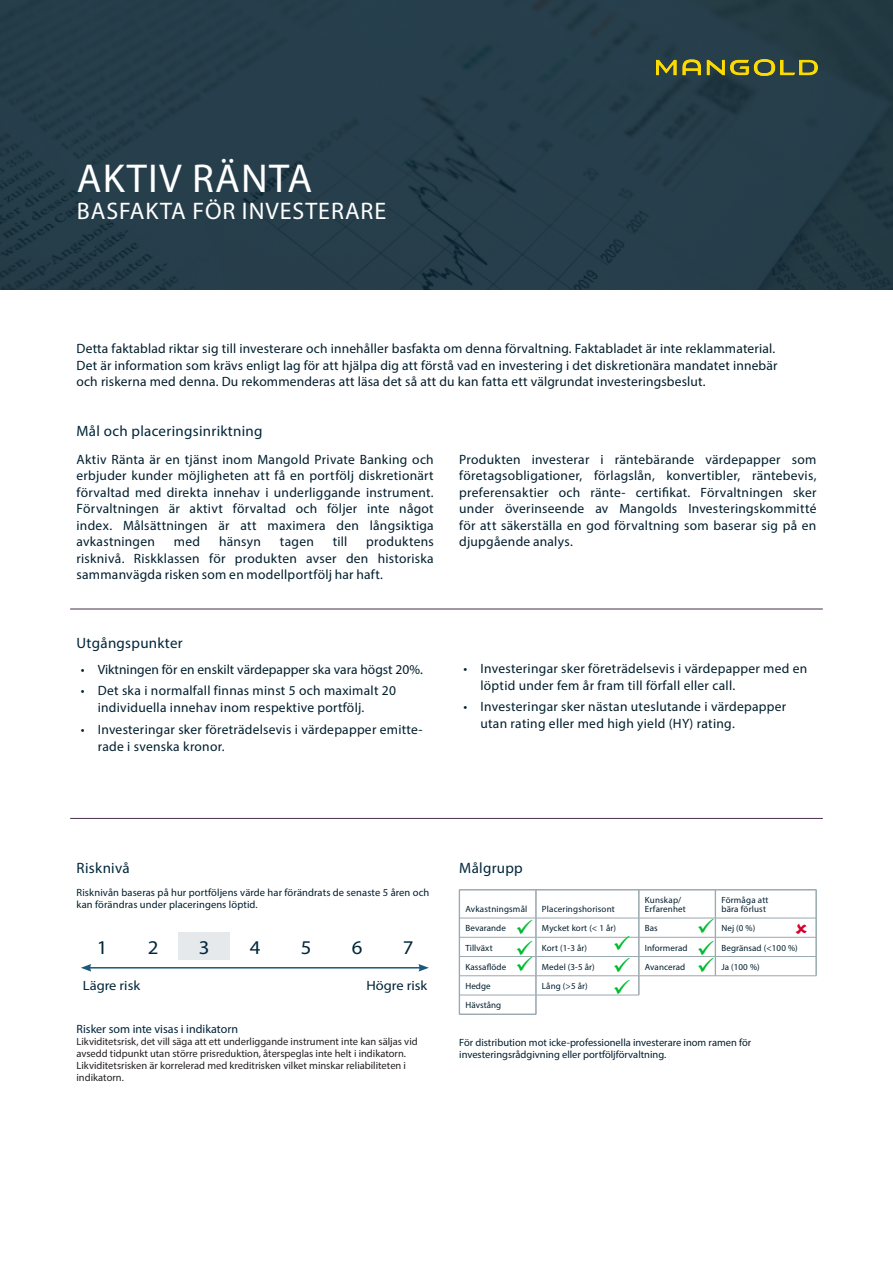
<style>
.page{position:relative;width:893px;height:1263px;background:#fff}
.page>*{position:absolute;margin:0;border:0;box-sizing:border-box;transform-origin:0 0}
.t1{font:40.5px "Myriad Pro";letter-spacing:.03em;color:#fff}
.t2{font:24px "Myriad Pro";letter-spacing:.04em;color:#fff}
.t3{font:19.5px "Myriad Pro";color:#00263a;scale:1.07 1}
.Rubrik{font:15px "Myriad Pro";letter-spacing:.02em;color:#00263a}
.Ingress{font:13.5px/16.5px "Myriad Pro";letter-spacing:.01em;color:#011e2d}
.Brödtext{font:13.5px/16.5px "Myriad Pro";letter-spacing:.02em;color:#011e2d;text-align:justify}
.t4{font:13.5px "Myriad Pro";color:#00263a;scale:1.07 1}
.t5{font:12px "Myriad Pro";color:#002138}
.t6{font:10.5px/12px "Myriad Pro";color:#231f20}
.Brödtext_kursiv{font:10.5px/12px "Myriad Pro";color:#011e2d}
.Tabell_Målgrupp{font:9px "Myriad Pro";letter-spacing:.01em;color:#011e2d}
.Tabell_Målgrupp_-_Ru{font:9px "Myriad Pro";letter-spacing:.02em;color:#011e2d}
</style>
<div class="page">
<div style="left:0;top:0;width:893px;height:290px;background:#263e4b"></div>
<img style="left:657px;top:60px;width:160px;height:15px">
<hr style="left:70px;top:609px;width:753px;height:1px;background:#482f4c">
<hr style="left:70px;top:818px;width:753px;height:1px;background:#482f4c">
<hr style="left:459px;top:889px;width:77px;height:1px;background:#99a8b0">
<hr style="left:459px;top:890px;width:77px;height:1px;background:#99a8b0">
<hr style="left:536px;top:889px;width:103px;height:1px;background:#99a8b0">
<hr style="left:639px;top:889px;width:76px;height:1px;background:#99a8b0">
<hr style="left:715px;top:889px;width:101px;height:1px;background:#99a8b0">
<svg style="left:459px;top:891px;width:1px;height:123px"></svg>
<hr style="left:459px;top:1014px;width:77px;height:1px;background:#99a8b0">
<hr style="left:460px;top:918px;width:76px;height:1px;background:#99a8b0">
<hr style="left:460px;top:937px;width:76px;height:1px;background:#99a8b0">
<hr style="left:460px;top:956px;width:76px;height:1px;background:#99a8b0">
<hr style="left:460px;top:975px;width:76px;height:1px;background:#99a8b0">
<hr style="left:460px;top:995px;width:76px;height:1px;background:#99a8b0">
<div style="left:179px;top:933px;width:51px;height:27px;background:#e6e9eb"></div>
<hr style="left:89px;top:967px;width:332px;height:1px;background:#1a597b">
<svg style="left:81px;top:964px;width:10px;height:8px"></svg>
<svg style="left:418px;top:964px;width:11px;height:8px"></svg>
<svg style="left:517px;top:890px;width:300px;height:124px"></svg>
<h1 class="t1" style="left:77px;top:153px;width:237px">AKTIV RÄNTA</h1>
<h2 class="t2" style="left:77px;top:196px;width:311px">BASFAKTA FÖR INVESTERARE</h2>
<p class="Ingress" style="left:77px;top:340px;width:702px">Detta faktablad riktar sig till investerare och innehåller basfakta om denna förvaltning. Faktabladet är inte reklammaterial.<br>Det är information som krävs enligt lag för att hjälpa dig att förstå vad en investering i det diskretionära mandatet innebär och riskerna med denna. Du rekommenderas att läsa det så att du kan fatta ett välgrundat investeringsbeslut.</p>
<p class="Rubrik" style="left:77px;top:422px;width:188px">Mål och placeringsinriktning</p>
<p class="Brödtext" style="left:77px;top:450px;width:359px">Aktiv Ränta är en tjänst inom Mangold Private Banking och erbjuder kunder möjligheten att få en portfölj diskretionärt förvaltad med direkta innehav i underliggande instrument.<br>Förvaltningen är aktivt förvaltad och följer inte något index. Målsättningen är att maximera den långsiktiga avkastningen</p>
<p class="Brödtext" style="left:459px;top:450px;width:359px">Produkten investerar i räntebärande värdepapper som företagsobligationer, förlagslån, konvertibler, räntebevis, preferensaktier och ränte- certifikat. Förvaltningen sker under överinseende av Mangolds Investeringskommitté för att säkerställa en god förvaltning som baserar sig på en djupgående analys.</p>
<p class="Brödtext" style="left:77px;top:533px;width:359px;text-indent:290px">produktens risknivå. Riskklassen för produkten avser den historiska sammanvägda risken som en modellportfölj har haft.</p>
<p class="Brödtext" style="left:174px;top:533px;width:28px">med</p>
<p class="Brödtext" style="left:219px;top:533px;width:44px">hänsyn</p>
<p class="Brödtext" style="left:280px;top:533px;width:35px">tagen</p>
<p class="Brödtext" style="left:333px;top:533px;width:16px">till</p>
<p class="Rubrik" style="left:77px;top:633px;width:108px">Utgångspunkter</p>
<p class="Ingress" style="left:81px;top:661px;width:344px">• Viktningen för en enskilt värdepapper ska vara högst 20%.</p>
<p class="Ingress" style="left:98px;top:682px;width:300px;line-height:17.2px;text-indent:-17px">• Det ska i normalfall finnas minst 5 och maximalt 20 individuella innehav inom respektive portfölj.</p>
<p class="Ingress" style="left:98px;top:720px;width:326px;line-height:17.2px;text-indent:-17px">• Investeringar sker företrädelsevis i värdepapper emitte&shy;rade i svenska kronor.</p>
<p class="Ingress" style="left:480px;top:660px;width:328px;line-height:17.1px;text-indent:-17px">• Investeringar sker företrädelsevis i värdepapper med en löptid under fem år fram till förfall eller call.</p>
<p class="Ingress" style="left:480px;top:698px;width:307px;line-height:17.1px;text-indent:-17px">• Investeringar sker nästan uteslutande i värdepapper utan rating eller med high yield (HY) rating.</p>
<p class="Rubrik" style="left:77px;top:859px;width:55px">Risknivå</p>
<p class="Rubrik" style="left:459px;top:859px;width:65px">Målgrupp</p>
<p class="Brödtext_kursiv" style="left:77px;top:886px;width:354px">Risknivån baseras på hur portföljens värde har förändrats de senaste 5 åren och kan förändras under placeringens löptid.</p>
<p class="Tabell_Målgrupp_-_Ru" style="left:465px;top:903px;width:63px">Avkastningsmål</p>
<p class="Tabell_Målgrupp_-_Ru" style="left:542px;top:903px;width:74px">Placeringshorisont</p>
<p class="Tabell_Målgrupp_-_Ru" style="left:645px;top:894px;width:38px">Kunskap/</p>
<p class="Tabell_Målgrupp_-_Ru" style="left:645px;top:903px;width:43px">Erfarenhet</p>
<p class="Tabell_Målgrupp_-_Ru" style="left:721px;top:894px;width:49px">Förmåga att</p>
<p class="Tabell_Målgrupp_-_Ru" style="left:721px;top:903px;width:46px">bära förlust</p>
<p class="t3" style="left:97px;top:936px;width:11px">1</p>
<p class="t3" style="left:148px;top:936px;width:11px">2</p>
<p class="t3" style="left:199px;top:936px;width:11px">3</p>
<p class="t3" style="left:250px;top:936px;width:11px">4</p>
<p class="t3" style="left:301px;top:936px;width:11px">5</p>
<p class="t3" style="left:352px;top:936px;width:11px">6</p>
<p class="t3" style="left:403px;top:936px;width:11px">7</p>
<p class="t4" style="left:83px;top:977px;width:55px">Lägre risk</p>
<p class="t4" style="left:366px;top:977px;width:58px">Högre risk</p>
<p class="t5" style="left:77px;top:1021px;width:163px">Risker som inte visas i indikatorn</p>
<p class="t6" style="left:77px;top:1035px;width:343px">Likviditetsrisk, det vill säga att ett underliggande instrument inte kan säljas vid avsedd tidpunkt utan större prisreduktion, återspeglas inte helt i indikatorn.<br>Likviditetsrisken är korrelerad med kreditrisken vilket minskar reliabiliteten i indikatorn.</p>
<p class="Tabell_Målgrupp" style="left:465px;top:923px;width:42px">Bevarande</p>
<p class="Tabell_Målgrupp" style="left:542px;top:923px;width:76px">Mycket kort (&lt; 1 år)</p>
<p class="Tabell_Målgrupp" style="left:645px;top:923px;width:14px">Bas</p>
<p class="Tabell_Målgrupp" style="left:721px;top:923px;width:36px">Nej (0 %)</p>
<p class="Tabell_Målgrupp" style="left:465px;top:942px;width:29px">Tillväxt</p>
<p class="Tabell_Målgrupp" style="left:542px;top:942px;width:47px">Kort (1-3 år)</p>
<p class="Tabell_Målgrupp" style="left:645px;top:942px;width:44px">Informerad</p>
<p class="Tabell_Målgrupp" style="left:721px;top:942px;width:78px">Begränsad (&lt;100 %)</p>
<p class="Tabell_Målgrupp" style="left:465px;top:961px;width:42px">Kassaflöde</p>
<p class="Tabell_Målgrupp" style="left:542px;top:961px;width:54px">Medel (3-5 år)</p>
<p class="Tabell_Målgrupp" style="left:645px;top:961px;width:42px">Avancerad</p>
<p class="Tabell_Målgrupp" style="left:721px;top:961px;width:40px">Ja (100 %)</p>
<p class="Tabell_Målgrupp" style="left:465px;top:980px;width:27px">Hedge</p>
<p class="Tabell_Målgrupp" style="left:542px;top:980px;width:47px">Lång (&gt;5 år)</p>
<p class="Tabell_Målgrupp" style="left:465px;top:1000px;width:37px">Hävstång</p>
<p class="Brödtext_kursiv" style="left:459px;top:1036px;width:293px">För distribution mot icke-professionella investerare inom ramen för investeringsrådgivning eller portföljförvaltning.</p>
</div>
